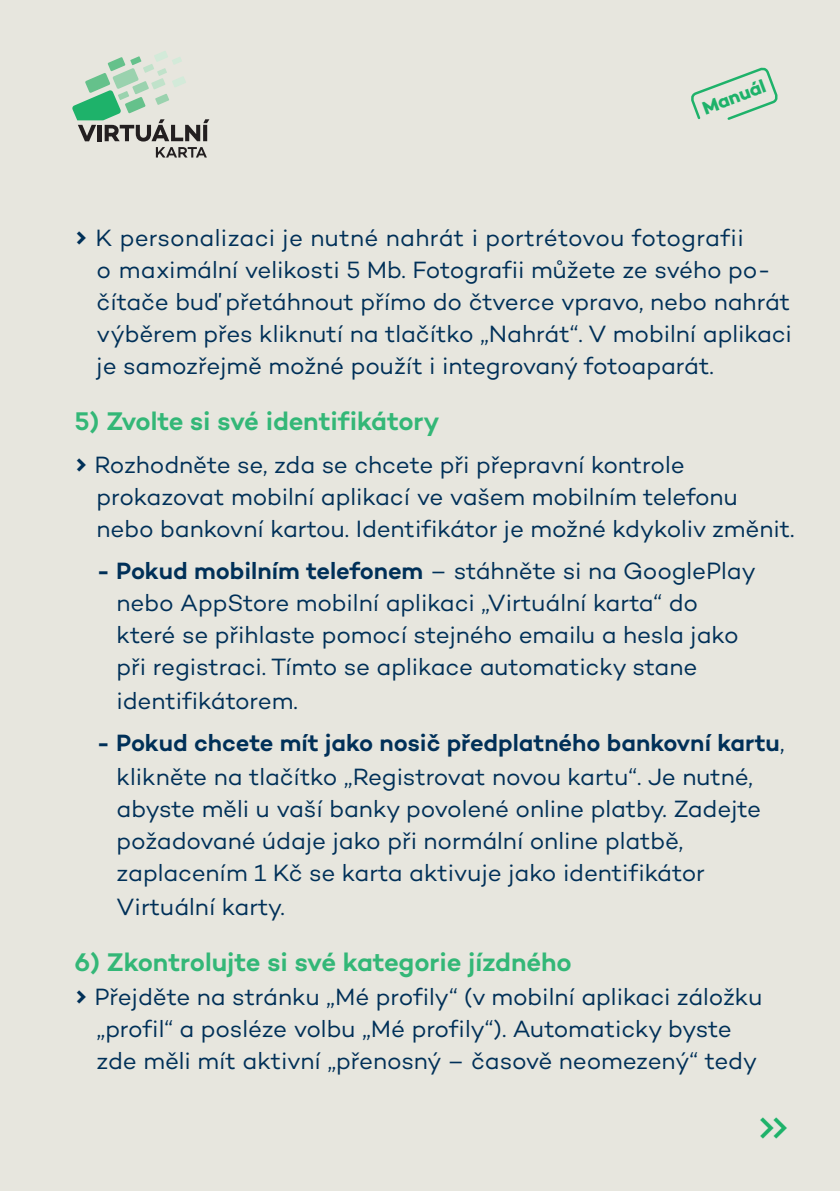
<style>
.page{position:relative;width:840px;height:1191px;background:#fff}
.page>*{position:absolute;margin:0;border:0;box-sizing:border-box;transform-origin:0 0}
.t1{font:500 41.4px "Campton";color:#1eb26a}
.t2{font:600 26px "Campton";letter-spacing:-.005em;color:#33b777}
.t3{font:24px/32px "Campton";letter-spacing:-.005em;color:#003058}
.t4{font:700 18.8px "Campton";color:#1eb26a}
.s1{font-weight:700}
.s2{font-weight:600}
</style>
<div class="page">
<div style="left:0;top:0;width:839px;height:1191px;background:#e7e6de"></div>
<svg style="left:691px;top:67px;width:87px;height:53px"></svg>
<svg style="left:156px;top:147px;width:51px;height:10px"></svg>
<svg style="left:72px;top:51px;width:137px;height:90px"></svg>
<p class="t4" style="left:698px;top:97px;width:67px;rotate:-20deg">Manuál</p>
<p class="t3" style="left:96px;top:221px;width:696px;text-indent:-22px"><span class="s1">↑</span> K personalizaci je nutné nahrát i portrétovou fotografii<br>o maximální velikosti 5 Mb. Fotografii můžete ze svého po&shy;čítače buď přetáhnout přímo do čtverce vpravo, nebo nahrát výběrem přes kliknutí na tlačítko „Nahrát“. V mobilní aplikaci je samozřejmě možné použít i integrovaný fotoaparát.</p>
<p class="t2" style="left:74px;top:405px;width:366px">5) Zvolte si své identifikátory</p>
<p class="t3" style="left:96px;top:448px;width:699px;text-indent:-22px"><span class="s1">↑</span> Rozhodněte se, zda se chcete při přepravní kontrole prokazovat mobilní aplikací ve vašem mobilním telefonu nebo bankovní kartou. Identifikátor je možné kdykoliv změnit.</p>
<p class="t3" style="left:117px;top:554px;width:640px;text-indent:-20px"><span class="s2">- Pokud mobilním telefonem</span> – stáhněte si na GooglePlay nebo AppStore mobilní aplikaci „Virtuální karta“ do které se přihlaste pomocí stejného emailu a hesla jako při registraci. Tímto se aplikace automaticky stane identifikátorem.</p>
<p class="t3" style="left:117px;top:726px;width:669px;line-height:32.8px;text-indent:-20px"><span class="s2">- Pokud chcete mít jako nosič předplatného bankovní kartu</span>, klikněte na tlačítko „Registrovat novou kartu“. Je nutné, abyste měli u vaší banky povolené online platby. Zadejte požadované údaje jako při normální online platbě, zaplacením 1 Kč se karta aktivuje jako identifikátor Virtuální karty.</p>
<p class="t2" style="left:74px;top:946px;width:498px">6) Zkontrolujte si své kategorie jízdného</p>
<p class="t3" style="left:96px;top:980px;width:667px;text-indent:-22px"><span class="s1">↑</span> Přejděte na stránku „Mé profily“ (v mobilní aplikaci záložku „profil“ a posléze volbu „Mé profily“). Automaticky byste zde měli mít aktivní „přenosný – časově neomezený“ tedy</p>
<h1 class="t1" style="left:754px;top:1101px;width:38px">↑↑</h1>
</div>
